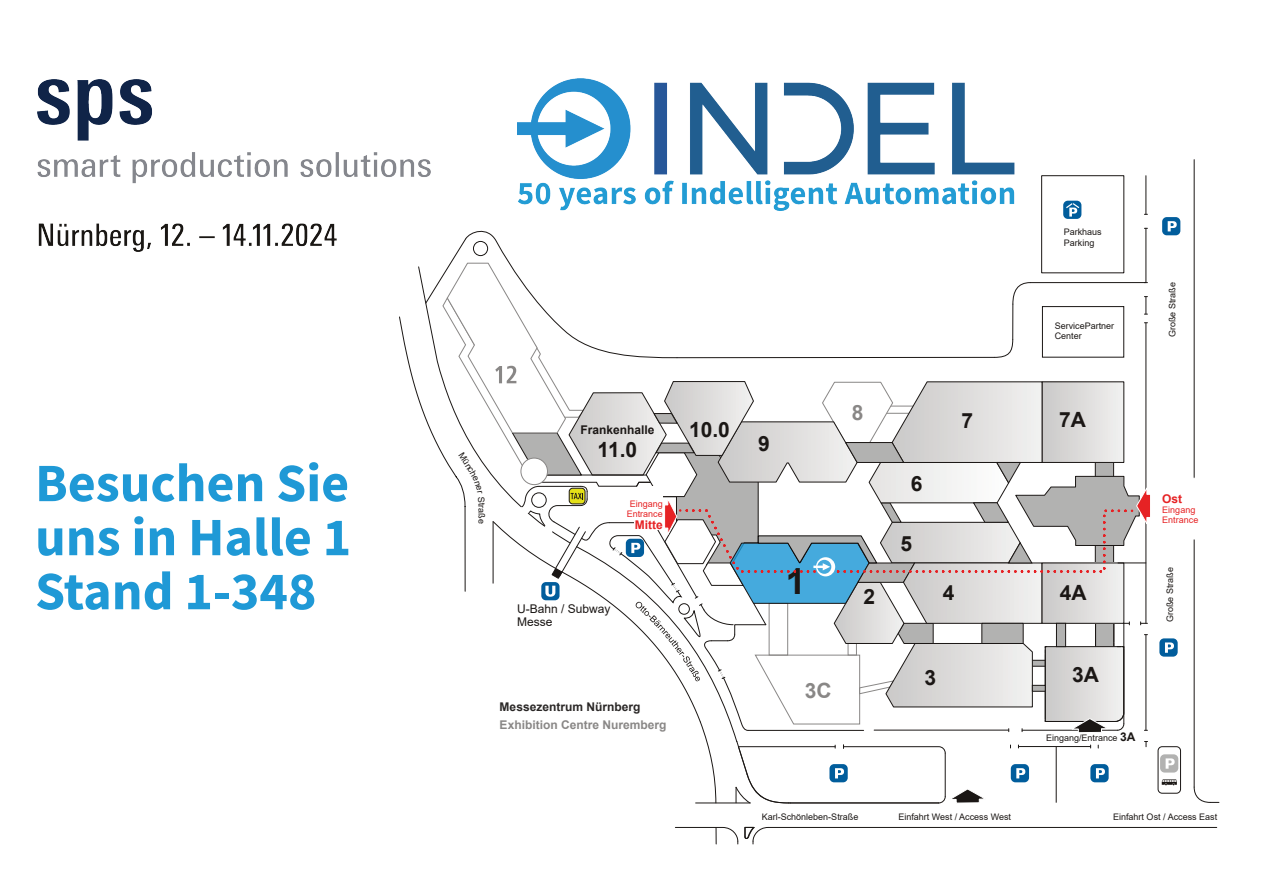
<style>
.page{position:relative;width:1264px;height:894px;background:#fff}
.page>*{position:absolute;margin:0;border:0;box-sizing:border-box;transform-origin:0 0}
.t1{font:700 54px "Source Sans Pro";color:#1f99d6}
.t2{font:700 36px "Arial";color:#1b1715}
.t3{font:700 21px "Arial";color:#1b1715}
.t4{font:700 21px "Arial";color:#898786}
.t5{font:700 12px "Arial";color:#898786}
.t6{font:700 12px "Arial";color:#2a2726}
.t7{font:12px "Arial";color:#1b1715}
.t8{font:700 12px "Arial";color:#1b1715}
.t9{font:700 12px "Arial";color:#e62224}
.t10{font:9px "Arial";color:#1b1715}
.t11{font:9px "Arial";color:#e62224}
</style>
<div class="page">
<div style="left:1041px;top:175px;width:82px;height:98px;border:1px solid #1b1715"></div>
<hr style="left:1145px;top:176px;width:1px;height:38px;background:#1b1715">
<hr style="left:1193px;top:159px;width:1px;height:627px;background:#1b1715">
<img style="left:518px;top:79px;width:496px;height:121px">
<img style="left:38px;top:79px;width:392px;height:172px">
<svg style="left:398px;top:200px;width:820px;height:643px"></svg>
<p class="t1" style="left:35px;top:460px;width:315px">Besuchen Sie</p>
<p class="t1" style="left:35px;top:514px;width:317px">uns in Halle 1</p>
<p class="t1" style="left:35px;top:568px;width:283px">Stand 1-348</p>
<p class="t10" style="left:1063px;top:229px;width:40px">Parkhaus</p>
<p class="t10" style="left:1063px;top:239px;width:32px">Parking</p>
<p class="t10" style="left:1054px;top:322px;width:61px">ServicePartner</p>
<p class="t10" style="left:1054px;top:332px;width:29px">Center</p>
<p class="t10" style="left:485px;top:505px;width:20px;rotate:89deg">raße</p>
<p class="t3" style="left:689px;top:421px;width:42px">10.0</p>
<p class="t8" style="left:580px;top:425px;width:75px">Frankenhalle</p>
<p class="t3" style="left:597px;top:441px;width:41px">11.0</p>
<p class="t3" style="left:758px;top:436px;width:13px">9</p>
<p class="t11" style="left:629px;top:500px;width:35px">Eingang</p>
<p class="t11" style="left:626px;top:510px;width:38px">Entrance</p>
<p class="t9" style="left:634px;top:520px;width:29px">Mitte</p>
<p class="t7" style="left:517px;top:604px;width:95px">U-Bahn / Subway</p>
<p class="t7" style="left:517px;top:617px;width:37px">Messe</p>
<p class="t2" style="left:785px;top:567px;width:22px">1</p>
<p class="t6" style="left:499px;top:701px;width:142px">Messezentrum Nürnberg</p>
<p class="t5" style="left:499px;top:719px;width:168px">Exhibition Centre Nuremberg</p>
<p class="t4" style="left:804px;top:682px;width:28px">3C</p>
<p class="t4" style="left:851px;top:404px;width:13px">8</p>
<p class="t3" style="left:910px;top:475px;width:13px">6</p>
<p class="t3" style="left:900px;top:535px;width:13px">5</p>
<p class="t3" style="left:961px;top:412px;width:13px">7</p>
<p class="t3" style="left:1058px;top:412px;width:28px">7A</p>
<p class="t3" style="left:863px;top:588px;width:13px">2</p>
<p class="t3" style="left:942px;top:584px;width:13px">4</p>
<p class="t3" style="left:1059px;top:584px;width:28px">4A</p>
<p class="t3" style="left:924px;top:669px;width:13px">3</p>
<p class="t3" style="left:1071px;top:666px;width:28px">3A</p>
<p class="t10" style="left:1045px;top:734px;width:73px">Eingang/Entrance</p>
<p class="t8" style="left:1119px;top:731px;width:17px">3A</p>
<p class="t10" style="left:1168px;top:337px;width:56px;rotate:-90deg">Große Straße</p>
<p class="t9" style="left:1161px;top:493px;width:21px">Ost</p>
<p class="t11" style="left:1161px;top:506px;width:35px">Eingang</p>
<p class="t11" style="left:1161px;top:516px;width:38px">Entrance</p>
<p class="t10" style="left:1166px;top:622px;width:56px;rotate:-90deg">Große Straße</p>
<p class="t10" style="left:761px;top:812px;width:98px">Karl-Schönleben-Straße</p>
<p class="t10" style="left:1112px;top:812px;width:105px">Einfahrt Ost / Access East</p>
<p class="t10" style="left:898px;top:812px;width:114px">Einfahrt West / Access West</p>
</div>
